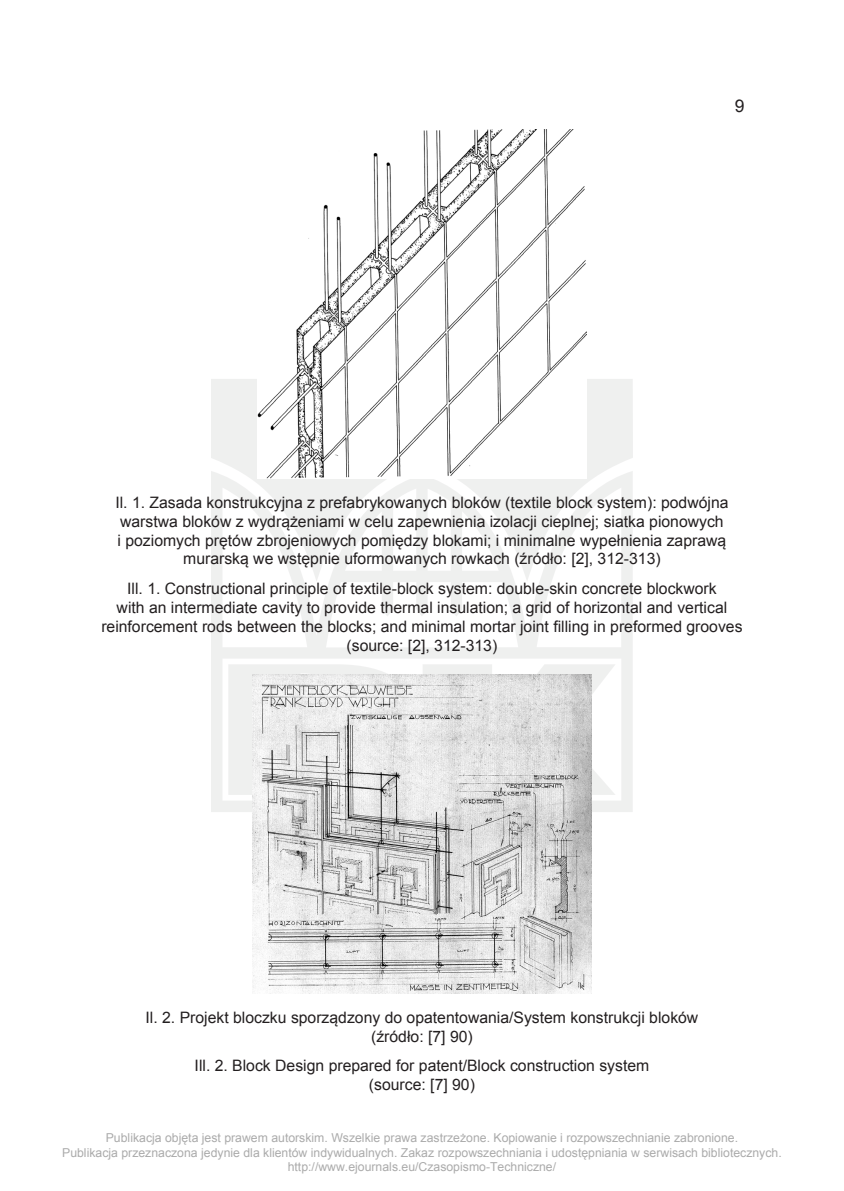
<style>
.page{position:relative;width:844px;height:1191px;background:#fff}
.page>*{position:absolute;margin:0;border:0;box-sizing:border-box;transform-origin:0 0}
.t1{font:17.5px "Arial";color:#231f20}
.ryc__cz{font:15.75px/18.9px "Arial";color:#231f20;text-align:center}
.t2{font:12.25px/14.7px "Arial";color:#ababab;text-align:center}
</style>
<div class="page">
<svg style="left:211px;top:379px;width:421px;height:433px;fill:#f5f5f5"></svg>
<img style="left:257px;top:129px;width:329px;height:349px">
<img style="left:253px;top:674px;width:338px;height:319px">
<p class="t1" style="left:734px;top:94px;width:11px">9</p>
<p class="ryc__cz" style="left:115px;top:493px;width:614px">Il. 1. Zasada konstrukcyjna z prefabrykowanych bloków (textile block system): podwójna warstwa bloków z wydrążeniami w celu zapewnienia izolacji cieplnej; siatka pionowych<br>i poziomych prętów zbrojeniowych pomiędzy blokami; i minimalne wypełnienia zaprawą murarską we wstępnie uformowanych rowkach (źródło: [2], 312-313)</p>
<p class="ryc__cz" style="left:101px;top:579px;width:642px">Ill. 1. Constructional principle of textile-block system: double-skin concrete blockwork<br>with an intermediate cavity to provide thermal insulation; a grid of horizontal and vertical reinforcement rods between the blocks; and minimal mortar joint filling in preformed grooves (source: [2], 312-313)</p>
<p class="ryc__cz" style="left:145px;top:1008px;width:554px">Il. 2. Projekt bloczku sporządzony do opatentowania/System konstrukcji bloków (źródło: [7] 90)</p>
<p class="ryc__cz" style="left:194px;top:1056px;width:456px">Ill. 2. Block Design prepared for patent/Block construction system (source: [7] 90)</p>
<p class="t2" style="left:62px;top:1130px;width:721px">Publikacja objęta jest prawem autorskim. Wszelkie prawa zastrzeżone. Kopiowanie i rozpowszechnianie zabronione.<br>Publikacja przeznaczona jedynie dla klientów indywidualnych. Zakaz rozpowszechniania i udostępniania w serwisach bibliotecznych. http://www.ejournals.eu/Czasopismo-Techniczne/</p>
</div>
